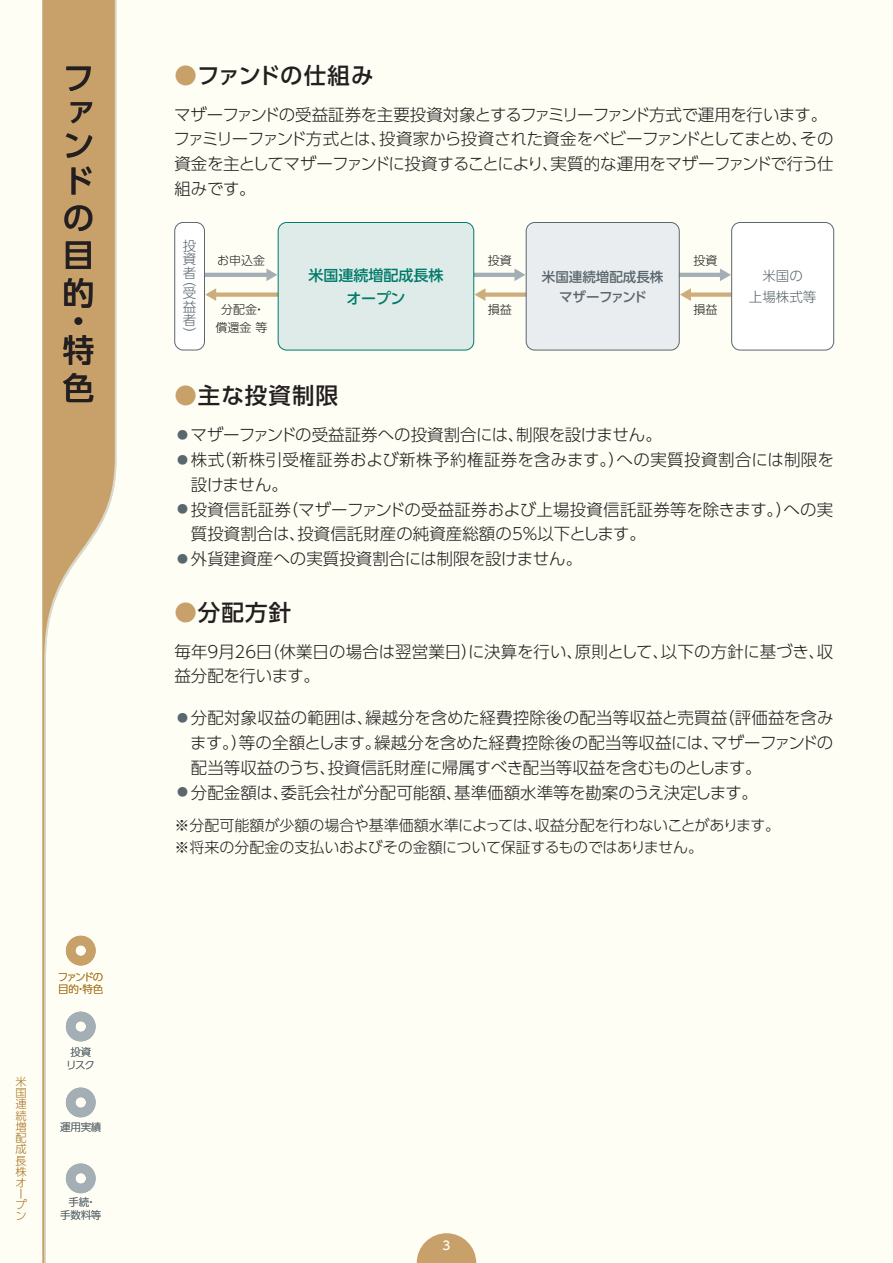
<style>
.page{position:relative;width:893px;height:1263px;background:#fffef4}
.page>*{position:absolute;margin:0;border:0;box-sizing:border-box;transform-origin:0 0}
.t1{font:500 31.5px/37.2px "UD Shin Go Pro";color:#231f20;text-align:justify}
.A-中見出し{font:500 22.5px "UD Shin Go Pro";letter-spacing:.05em;color:#231f20}
.A-中見出し-2{font:500 22.5px "UD Shin Go Pro";letter-spacing:-.01em;color:#231f20}
.A-11pt{font:300 16.5px/24.8px "UD Shin Go Pro";color:#231f20;text-align:justify}
.A-11pt-2{font:300 16.5px/24.8px "UD Shin Go Pro";letter-spacing:.025em;color:#231f20}
.A-11pt-3{font:300 16.5px "UD Shin Go Pro";letter-spacing:-.035em;color:#231f20}
.A-10pt{font:300 15px "UD Shin Go Pro";letter-spacing:-.01em;color:#231f20}
.t2{font:500 15px/22.5px "UD Shin Go Pro";color:#007a6a;text-align:center}
.t3{font:500 13.5px/20.2px "UD Shin Go Pro";color:#5a676e;text-align:center}
.t4{font:300 13.5px/13.5px "UD Shin Go Pro";color:#5a676e;text-align:justify}
.t5{font:300 12px/18px "UD Shin Go Pro";color:#231f20;text-align:center}
.t6{font:500 12px "UD Shin Go Pro";color:#fff}
.t7{font:300 11.25px/11.1px "UD Shin Go Pro";color:#a6721e}
.t8{font:300 10.5px/12.6px "UD Shin Go Pro";letter-spacing:-.02em;color:#5a676e;text-align:center}
.t9{font:300 10.5px/12.6px "UD Shin Go Pro";letter-spacing:-.13em;color:#a6721e}
.s1{color:#c7a06a}
.s2{font-size:10.95px;color:#5a676e}
</style>
<div class="page">
<svg style="left:417px;top:1233px;width:59px;height:30px"></svg>
<svg style="left:43px;top:0;width:72px;height:1263px"></svg>
<svg style="left:66px;top:936px;width:30px;height:29px"></svg>
<svg style="left:66px;top:1012px;width:30px;height:29px"></svg>
<svg style="left:66px;top:1087px;width:30px;height:30px"></svg>
<svg style="left:66px;top:1163px;width:30px;height:30px"></svg>
<div style="left:484px;top:292px;width:46px;height:5px;background:#cead7d"></div>
<svg style="left:474px;top:288px;width:11px;height:13px"></svg>
<hr style="left:470px;top:273px;width:46px;height:4px;background:#a3aeb5">
<svg style="left:514px;top:268px;width:11px;height:13px"></svg>
<div style="left:689px;top:292px;width:46px;height:5px;background:#cead7d"></div>
<svg style="left:680px;top:288px;width:11px;height:13px"></svg>
<hr style="left:676px;top:273px;width:46px;height:4px;background:#a3aeb5">
<svg style="left:720px;top:268px;width:11px;height:13px"></svg>
<div style="left:214px;top:292px;width:68px;height:5px;background:#cead7d"></div>
<svg style="left:205px;top:288px;width:11px;height:13px"></svg>
<hr style="left:201px;top:273px;width:67px;height:4px;background:#a3aeb5">
<svg style="left:266px;top:268px;width:11px;height:13px"></svg>
<div style="left:526px;top:222px;width:153px;height:128px;background:#eaedef;border-radius:9px"></div>
<div style="left:526px;top:222px;width:154px;height:128px;border:1px solid #5a676e;border-radius:9px"></div>
<div style="left:732px;top:222px;width:102px;height:128px;background:#fff;border-radius:9px"></div>
<div style="left:731px;top:222px;width:103px;height:128px;border:1px solid #5a676e;border-radius:9px"></div>
<div style="left:175px;top:222px;width:29px;height:128px;background:#fff;border-radius:9px"></div>
<div style="left:174px;top:222px;width:31px;height:128px;border:1px solid #5a676e;border-radius:9px"></div>
<div style="left:278px;top:222px;width:196px;height:128px;background:#dfebe8;border-radius:9px"></div>
<div style="left:278px;top:222px;width:196px;height:128px;border:1px solid #007a6a;border-radius:9px"></div>
<h1 class="t1" style="left:63px;top:61px;width:31px;line-height:33.2px">ファン</h1>
<h1 class="t1" style="left:63px;top:162px;width:31px">ドの目的</h1>
<h1 class="t1" style="left:63px;top:306px;width:32px;line-height:28.8px">・特</h1>
<h1 class="t1" style="left:63px;top:368px;width:32px">色</h1>
<p class="t7" style="left:16px;top:1075px;width:13px">米国連続増配成長株オープン</p>
<p class="t9" style="left:58px;top:970px;width:47px">ファンドの目的・特色</p>
<p class="t8" style="left:66px;top:1045px;width:30px">投資リスク</p>
<p class="t8" style="left:60px;top:1120px;width:43px">運用実績</p>
<p class="t8" style="left:60px;top:1195px;width:43px">手続・<br>手数料等</p>
<p class="A-中見出し-2" style="left:174px;top:57px;width:201px"><span class="s1">●</span>ファンドの仕組み</p>
<p class="A-11pt-3" style="left:174px;top:101px;width:655px">マザーファンドの受益証券を主要投資対象とするファミリーファンド方式で運用を行います。</p>
<p class="A-11pt" style="left:174px;top:126px;width:661px">ファミリーファンド方式とは、投資家から投資された資金をベビーファンドとしてまとめ、その資金を主としてマザーファンドに投資することにより、実質的な運用をマザーファンドで行う仕組みです。</p>
<p class="t4" style="left:183px;top:238px;width:15px">投資者</p>
<p class="t4" style="left:183px;top:272px;width:15px">（受益者）</p>
<p class="t5" style="left:217px;top:251px;width:49px">お申込金</p>
<p class="t5" style="left:215px;top:300px;width:53px">分配金・償還金 等</p>
<p class="t2" style="left:308px;top:264px;width:137px">米国連続増配成長株オープン</p>
<p class="t5" style="left:488px;top:251px;width:25px">投資</p>
<p class="t5" style="left:488px;top:300px;width:25px">損益</p>
<p class="t5" style="left:693px;top:251px;width:25px">投資</p>
<p class="t5" style="left:693px;top:300px;width:25px">損益</p>
<p class="t3" style="left:542px;top:266px;width:123px">米国連続増配成長株マザーファンド</p>
<p class="t4" style="left:749px;top:265px;width:69px;line-height:20.2px;text-align:center">米国の<br>上場株式等</p>
<p class="A-中見出し" style="left:174px;top:377px;width:165px"><span class="s1">●</span>主な投資制限</p>
<p class="A-11pt" style="left:177px;top:422px;width:486px"><span class="s2">●</span> マザーファンドの受益証券への投資割合には、制限を設けません。</p>
<p class="A-11pt-2" style="left:191px;top:447px;width:645px;text-indent:-14px"><span class="s2">●</span> 株式（新株引受権証券および新株予約権証券を含みます。）への実質投資割合には制限を設けません。</p>
<p class="A-11pt" style="left:191px;top:496px;width:644px;text-indent:-14px"><span class="s2">●</span> 投資信託証券（マザーファンドの受益証券および上場投資信託証券等を除きます。）への実質投資割合は、投資信託財産の純資産総額の5%以下とします。</p>
<p class="A-11pt" style="left:177px;top:546px;width:407px"><span class="s2">●</span> 外貨建資産への実質投資割合には制限を設けません。</p>
<p class="A-中見出し" style="left:174px;top:594px;width:119px"><span class="s1">●</span>分配方針</p>
<p class="A-11pt" style="left:174px;top:638px;width:661px">毎年9月26日（休業日の場合は翌営業日）に決算を行い、原則として、以下の方針に基づき、収益分配を行います。</p>
<p class="A-11pt" style="left:190px;top:705px;width:645px;text-indent:-13px"><span class="s2">●</span> 分配対象収益の範囲は、繰越分を含めた経費控除後の配当等収益と売買益（評価益を含みます。）等の全額とします。繰越分を含めた経費控除後の配当等収益には、マザーファンドの配当等収益のうち、投資信託財産に帰属すべき配当等収益を含むものとします。</p>
<p class="A-11pt" style="left:177px;top:779px;width:582px"><span class="s2">●</span> 分配金額は、委託会社が分配可能額、基準価額水準等を勘案のうえ決定します。</p>
<p class="A-10pt" style="left:174px;top:813px;width:607px">※分配可能額が少額の場合や基準価額水準によっては、収益分配を行わないことがあります。</p>
<p class="A-10pt" style="left:174px;top:835px;width:530px">※将来の分配金の支払いおよびその金額について保証するものではありません。</p>
<p class="t6" style="left:442px;top:1236px;width:9px">3</p>
</div>
